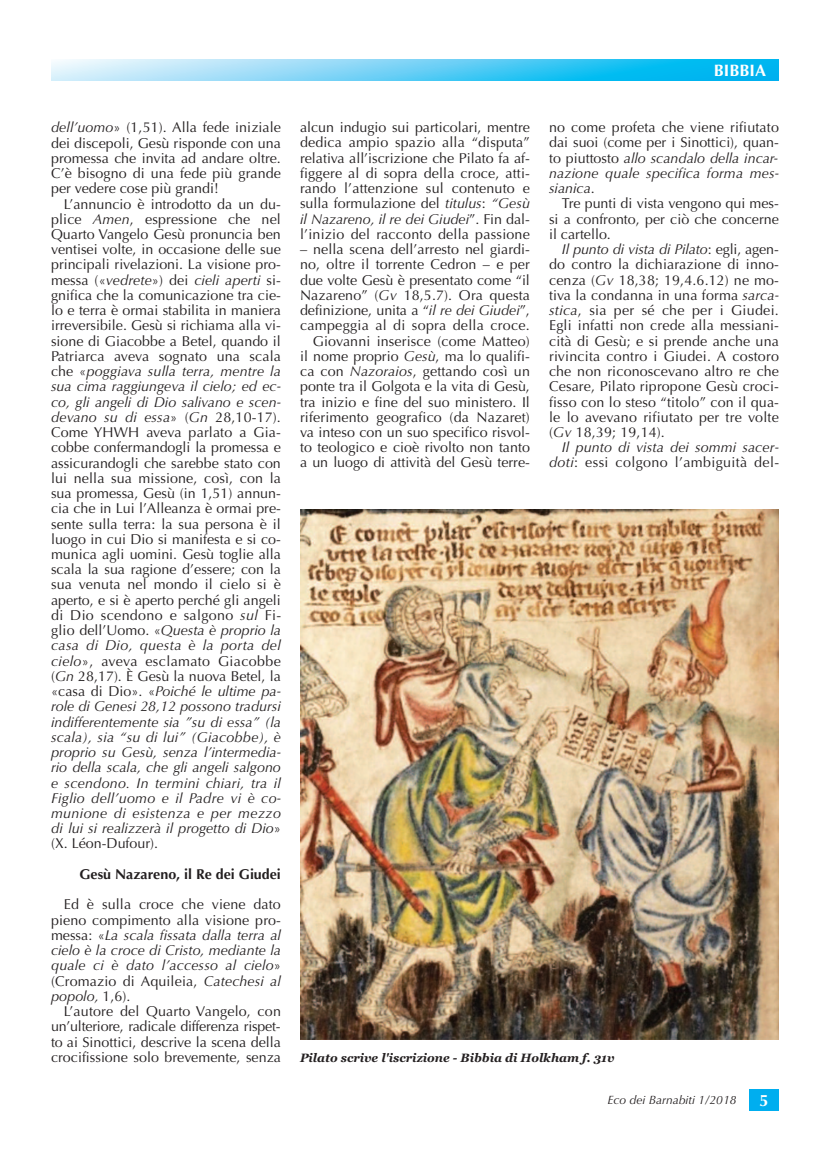
<style>
.page{position:relative;width:830px;height:1149px;background:#fff}
.page>*{position:absolute;margin:0;border:0;box-sizing:border-box;transform-origin:0 0}
.t1{font:700 16.5px "Optima";color:#fff}
.t2{font:14.25px/15.1px "Optima";color:#231f20;text-align:justify}
.t3{font:italic 14.25px/15.1px "Optima";letter-spacing:.01em;color:#231f20;text-align:justify}
.t4{font:700 14.25px "Optima";color:#231f20}
.t5{font:italic 700 12px "Georgia";color:#231f20}
.t6{font:italic 12px "Optima";color:#231f20}
.s1{font-style:italic}
.s2{font-style:normal}
</style>
<div class="page">
<svg style="left:51px;top:60px;width:727px;height:21px;background:#65d0f5"></svg>
<div style="left:748px;top:1089px;width:30px;height:21px;background:#00aeef"></div>
<img style="left:300px;top:509px;width:478px;height:529px">
<p class="t2" style="left:51px;top:120px;width:231px"><span class="s1">dell’uomo</span>» (1,51). Alla fede iniziale dei discepoli, Gesù risponde con una promessa che invita ad andare oltre.<br>C’è bisogno di una fede più grande per vedere cose più grandi!</p>
<p class="t2" style="left:51px;top:196px;width:231px;text-indent:13px">L’annuncio è introdotto da un du&shy;plice <span class="s1">Amen</span>, espressione che nel Quarto Vangelo Gesù pronuncia ben ventisei volte, in occasione delle sue principali rivelazioni. La visione pro&shy;messa («<span class="s1">vedrete</span>») dei <span class="s1">cieli aperti</span> si&shy;gnifica che la comunicazione tra cie&shy;lo e terra è ormai stabilita in maniera irreversibile. Gesù si richiama alla vi&shy;sione di Giacobbe a Betel, quando il Patriarca aveva sognato una scala che «<span class="s1">poggiava sulla terra, mentre la sua cima raggiungeva il cielo; ed ec&shy;co, gli angeli di Dio salivano e scen&shy;devano su di essa</span>» (<span class="s1">Gn</span> 28,10-17).<br>Come YHWH aveva parlato a Gia&shy;cobbe confermandogli la promessa e assicurandogli che sarebbe stato con lui nella sua missione, così, con la sua promessa, Gesù (in 1,51) annun&shy;cia che in Lui l’Alleanza è ormai pre&shy;sente sulla terra: la sua persona è il luogo in cui Dio si manifesta e si co&shy;munica agli uomini. Gesù toglie alla scala la sua ragione d’essere; con la sua venuta nel mondo il cielo si è aperto, e si è aperto perché gli angeli di Dio scendono e salgono <span class="s1">sul</span> Fi&shy;glio dell’Uomo. «<span class="s1">Questa è proprio la casa di Dio, questa è la porta del cielo</span>», aveva esclamato Giacobbe (<span class="s1">Gn</span> 28,17). È Gesù la nuova Betel, la «casa di Dio». «<span class="s1">Poiché le ultime pa&shy;role di Genesi 28,12 possono tradursi indifferentemente sia ”su di essa” (la scala), sia “su di lui” (Giacobbe), è proprio su Gesù, senza l’intermedia&shy;rio della scala, che gli angeli salgono e scendono. In termini chiari, tra il Figlio dell’uomo e il Padre vi è co&shy;munione di esistenza e per mezzo di lui si realizzerà il progetto di Dio</span>» (X. Léon-Dufour).</p>
<p class="t4" style="left:79px;top:865px;width:203px">Gesù Nazareno, il Re dei Giudei</p>
<p class="t3" style="left:51px;top:896px;width:231px;text-indent:13px"><span class="s2">Ed è sulla croce che viene dato pieno compimento alla visione pro&shy;messa: «</span>La scala fissata dalla terra al cielo è la croce di Cristo, mediante la quale ci è dato l’accesso al cielo<span class="s2">» (Cromazio di Aquileia,</span> Catechesi al popolo, <span class="s2">1,6).</span></p>
<p class="t2" style="left:51px;top:1003px;width:231px;text-indent:13px">L’autore del Quarto Vangelo, con un’ulteriore, radicale differenza rispet&shy;to ai Sinottici, descrive la scena della crocifissione solo brevemente, senza</p>
<p class="t2" style="left:300px;top:120px;width:231px">alcun indugio sui particolari, mentre dedica ampio spazio alla “disputa” relativa all’iscrizione che Pilato fa af&shy;figgere al di sopra della croce, atti&shy;rando l’attenzione sul contenuto e sulla formulazione del <span class="s1">titulus</span>: <span class="s1">“Gesù il Nazareno, il re dei Giudei</span>”. Fin dal&shy;l’inizio del racconto della passione</p>
<p class="t2" style="left:300px;top:242px;width:231px;text-align:right">– nella scena dell’arresto nel giardi&shy;no, oltre il torrente Cedron – e per due volte Gesù è presentato come “il Nazareno” (<span class="s1">Gv</span> 18,5.7). Ora questa definizione, unita a “<span class="s1">il re dei Giudei</span>”, campeggia al di sopra della croce.<br>Giovanni inserisce (come Matteo)<br>il nome proprio <span class="s1">Gesù</span>, ma lo qualifi&shy;ca con <span class="s1">Nazoraios</span>, gettando così un ponte tra il Golgota e la vita di Gesù, tra inizio e fine del suo ministero. Il riferimento geografico (da Nazaret) va inteso con un suo specifico risvol&shy;to teologico e cioè rivolto non tanto a un luogo di attività del Gesù terre-</p>
<p class="t1" style="left:713px;top:61px;width:54px">BIBBIA</p>
<p class="t2" style="left:549px;top:120px;width:231px">no come profeta che viene rifiutato dai suoi (come per i Sinottici), quan&shy;to piuttosto <span class="s1">allo scandalo della incar&shy;nazione quale specifica forma mes&shy;sianica</span>.</p>
<p class="t2" style="left:549px;top:196px;width:231px;text-indent:13px">Tre punti di vista vengono qui mes&shy;si a confronto, per ciò che concerne il cartello.</p>
<p class="t2" style="left:549px;top:242px;width:231px;text-indent:13px"><span class="s1">Il punto di vista di Pilato</span>: egli, agen&shy;do contro la dichiarazione di inno&shy;cenza (<span class="s1">Gv</span> 18,38; 19,4.6.12) ne mo&shy;tiva la condanna in una forma <span class="s1">sarca&shy;stica</span>, sia per sé che per i Giudei.<br>Egli infatti non crede alla messiani&shy;cità di Gesù; e si prende anche una rivincita contro i Giudei. A costoro che non riconoscevano altro re che Cesare, Pilato ripropone Gesù croci&shy;fisso con lo steso “titolo” con il qua&shy;le lo avevano rifiutato per tre volte (<span class="s1">Gv</span> 18,39; 19,14).</p>
<p class="t3" style="left:549px;top:440px;width:231px;text-align:right">Il punto di vista dei sommi sacer&shy;doti<span class="s2">: essi colgono l’ambiguità del-</span></p>
<p class="t5" style="left:300px;top:1050px;width:316px">Pilato scrive l'iscrizione - Bibbia di Holkham f. 31v</p>
<p class="t6" style="left:607px;top:1092px;width:130px">Eco dei Barnabiti 1/2018</p>
<p class="t1" style="left:759px;top:1089px;width:11px">5</p>
</div>
